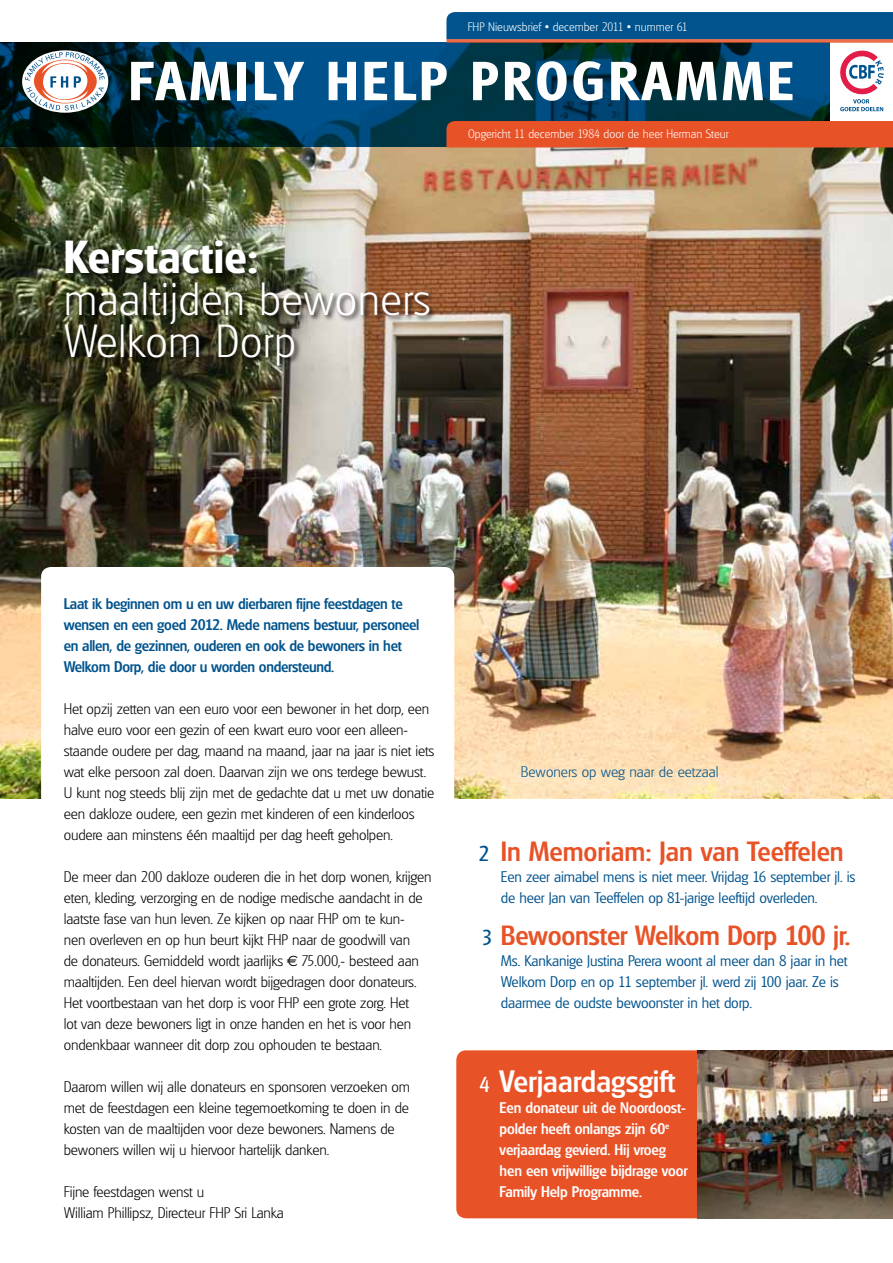
<style>
.page{position:relative;width:893px;height:1263px;background:#fff}
.page>*{position:absolute;margin:0;border:0;box-sizing:border-box;transform-origin:0 0}
.t1{font:600 53.25px "Glasgow";letter-spacing:.075em;color:#fff}
.t2{font:200 45px/42px "Glasgow";letter-spacing:.01em;color:#fff}
.t3{font:600 45px "Glasgow";letter-spacing:.01em;color:#fff}
.t4{font:500 30px "Glasgow";color:#fff}
.t5{font:500 27px "Glasgow";letter-spacing:-.01em;color:#e85227}
.t6{font:21px "Glasgow";color:#00538d}
.t7{font:21px "Glasgow";color:#fff}
.t8{font:200 15px/21px "Glasgow";letter-spacing:-.01em;color:#000}
.t9{font:300 15px/21px "Glasgow";letter-spacing:-.01em;color:#00538d}
.t10{font:500 15px/21px "Glasgow";letter-spacing:-.02em;color:#00538d}
.t11{font:500 15px/21px "Glasgow";letter-spacing:-.01em;color:#fff}
.t12{font:200 15px "Glasgow";color:#00538d}
.t13{font:200 12px "Glasgow";color:#fff}
.s1{font-family:"Euro Sans";font-weight:400}
</style>
<div class="page">
<img style="left:0;top:147px;width:893px;height:651px">
<div style="left:456px;top:1050px;width:241px;height:168px;background:#e85227"></div>
<svg style="left:0;top:43px;width:830px;height:104px;background:#00354f"></svg>
<svg style="left:22px;top:50px;width:86px;height:63px"></svg>
<svg style="left:25px;top:52px;width:80px;height:59px"></svg>
<svg style="left:840px;top:50px;width:44px;height:61px"></svg>
<div style="left:446px;top:121px;width:447px;height:26px;background:#e85227"></div>
<svg style="left:41px;top:567px;width:413px;height:232px"></svg>
<img style="left:697px;top:1050px;width:196px;height:168px">
<svg style="left:446px;top:12px;width:447px;height:31px;background:#1c5684"></svg>
<div style="left:63px;top:239px;width:374px;height:134px;background:#000;opacity:.75"></div>
<p class="t13" style="left:468px;top:20px;width:221px">FHP Nieuwsbrief • december 2011 • nummer 61</p>
<h1 class="t1" style="left:129px;top:50px;width:666px">FAMILY HELP PROGRAMME</h1>
<p class="t13" style="left:468px;top:127px;width:262px">Opgericht 11 december 1984 door de heer Herman Steur</p>
<h2 class="t3" style="left:64px;top:230px;width:196px">Kerstactie:</h2>
<h2 class="t2" style="left:64px;top:278px;width:369px">maaltijden bewoners<br>Welkom Dorp</h2>
<p class="t10" style="left:64px;top:593px;width:357px">Laat ik beginnen om u en uw dierbaren fijne feestdagen te wensen en een goed 2012. Mede namens bestuur, personeel en allen, de gezinnen, ouderen en ook de bewoners in het Welkom Dorp, die door u worden ondersteund.</p>
<p class="t8" style="left:64px;top:698px;width:372px">Het opzij zetten van een euro voor een bewoner in het dorp, een halve euro voor een gezin of een kwart euro voor een alleen&shy;staande oudere per dag, maand na maand, jaar na jaar is niet iets wat elke persoon zal doen. Daarvan zijn we ons terdege bewust.<br>U kunt nog steeds blij zijn met de gedachte dat u met uw donatie een dakloze oudere, een gezin met kinderen of een kinderloos oudere aan minstens één maaltijd per dag heeft geholpen.</p>
<p class="t8" style="left:64px;top:866px;width:369px">De meer dan 200 dakloze ouderen die in het dorp wonen, krijgen eten, kleding, verzorging en de nodige medische aandacht in de laatste fase van hun leven. Ze kijken op naar FHP om te kun-<br>nen overleven en op hun beurt kijkt FHP naar de goodwill van<br>de donateurs. Gemiddeld wordt jaarlijks <span class="s1">€</span> 75.000,- besteed aan maaltijden. Een deel hiervan wordt bijgedragen door donateurs.<br>Het voortbestaan van het dorp is voor FHP een grote zorg. Het<br>lot van deze bewoners ligt in onze handen en het is voor hen ondenkbaar wanneer dit dorp zou ophouden te bestaan.</p>
<p class="t8" style="left:64px;top:1076px;width:348px">Daarom willen wij alle donateurs en sponsoren verzoeken om met de feestdagen een kleine tegemoetkoming te doen in de kosten van de maaltijden voor deze bewoners. Namens de bewoners willen wij u hiervoor hartelijk danken.</p>
<p class="t8" style="left:64px;top:1181px;width:222px">Fijne feestdagen wenst u<br>William Phillipsz, Directeur FHP Sri Lanka</p>
<p class="t12" style="left:521px;top:763px;width:199px">Bewoners op weg naar de eetzaal</p>
<h3 class="t6" style="left:478px;top:841px;width:12px">2</h3>
<h3 class="t6" style="left:482px;top:925px;width:12px">3</h3>
<h3 class="t5" style="left:501px;top:836px;width:344px">In Memoriam: Jan van Teeffelen</h3>
<p class="t9" style="left:501px;top:866px;width:356px">Een zeer aimabel mens is niet meer. Vrijdag 16 september jl. is de heer Jan van Teeffelen op 81-jarige leeftijd overleden.</p>
<h3 class="t5" style="left:501px;top:920px;width:351px">Bewoonster Welkom Dorp 100 jr.</h3>
<p class="t9" style="left:501px;top:950px;width:348px">Ms. Kankanige Justina Perera woont al meer dan 8 jaar in het<br>Welkom Dorp en op 11 september jl. werd zij 100 jaar. Ze is daarmee de oudste bewoonster in het dorp.</p>
<h3 class="t7" style="left:479px;top:1072px;width:12px">4</h3>
<h3 class="t4" style="left:500px;top:1063px;width:177px">Verjaardagsgift</h3>
<p class="t11" style="left:500px;top:1097px;width:190px">Een donateur uit de Noordoost&shy;polder heeft onlangs zijn 60<sup>e </sup>verjaardag gevierd. Hij vroeg hen een vrijwillige bijdrage voor<br>Family Help Programme.</p>
</div>
